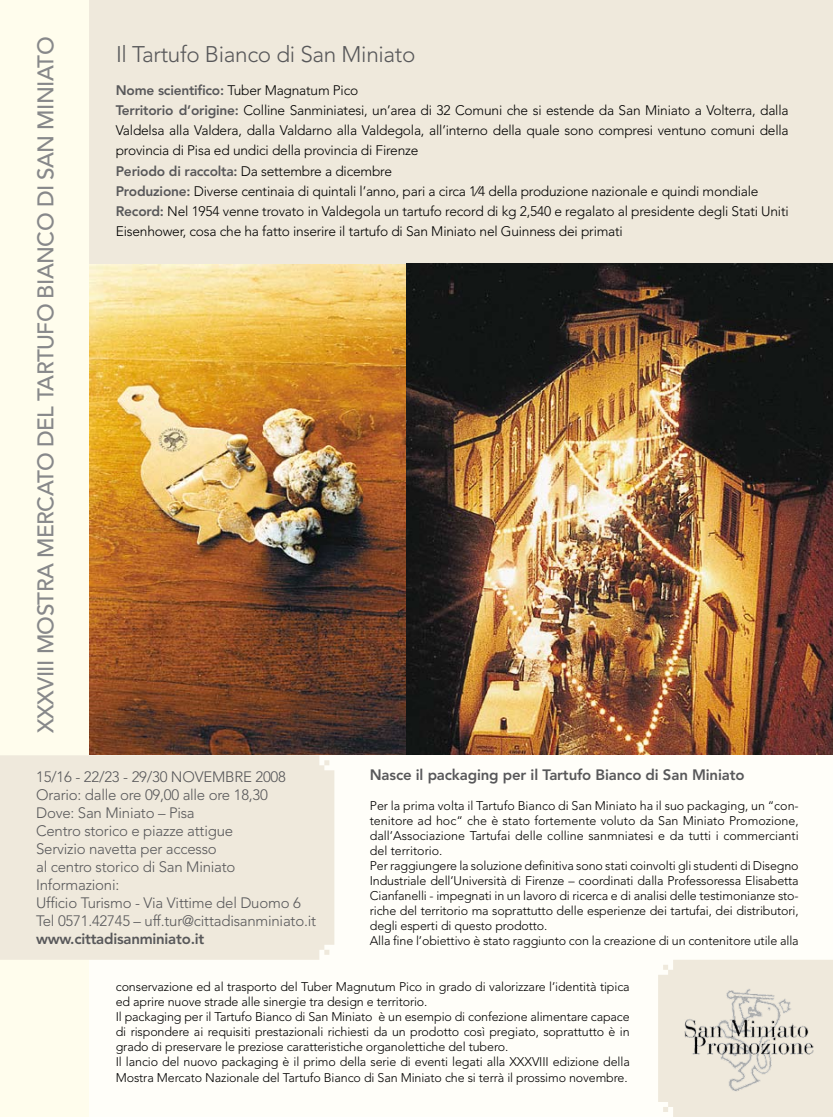
<style>
.page{position:relative;width:833px;height:1117px;background:#fff}
.page>*{position:absolute;margin:0;border:0;box-sizing:border-box;transform-origin:0 0}
.t1{font:500 22.5px "Avenir";letter-spacing:-.025em;color:#87888a}
.t2{font:300 22.5px "Avenir LT";letter-spacing:-.015em;color:#58585a}
.t3{font:300 15px/18px "Avenir LT";letter-spacing:-.015em;color:#58585a}
.t4{font:800 15px "Avenir LT";letter-spacing:-.01em;color:#58585a}
.t5{font:300 13.75px/20px "Avenir LT";letter-spacing:-.015em;color:#000}
.t6{font:300 12.5px/15px "Avenir LT";letter-spacing:-.01em;color:#000}
.s1{font-weight:800;color:#58585a}
</style>
<div class="page">
<div style="left:0;top:689px;width:833px;height:427px;background:#fffef9"></div>
<div style="left:0;top:0;width:833px;height:265px;background:#efe9dc"></div>
<img style="left:89px;top:263px;width:744px;height:491px">
<div style="left:0;top:0;width:89px;height:1116px;background:#fffded"></div>
<div style="left:0;top:755px;width:334px;height:204px;background:#efe9dc"></div>
<div style="left:658px;top:960px;width:175px;height:156px;background:#efe9dc"></div>
<img style="left:679px;top:984px;width:138px;height:108px">
<h1 class="t1" style="left:33px;top:732px;width:697px;rotate:-90deg">XXXVIII MOSTRA MERCATO DEL TARTUFO BIANCO DI SAN MINIATO</h1>
<p class="t3" style="left:36px;top:768px;width:281px">15/16 - 22/23 - 29/30 NOVEMBRE 2008<br>Orario: dalle ore 09,00 alle ore 18,30<br>Dove: San Miniato – Pisa<br>Centro storico e piazze attigue<br>Servizio navetta per accesso<br>al centro storico di San Miniato<br>Informazioni:<br>Ufficio Turismo - Via Vittime del Duomo 6<br>Tel 0571.42745 – uff.tur@cittadisanminiato.it</p>
<p class="t4" style="left:36px;top:930px;width:170px">www.cittadisanminiato.it</p>
<h1 class="t2" style="left:116px;top:41px;width:301px">Il Tartufo Bianco di San Miniato</h1>
<p class="t5" style="left:116px;top:81px;width:674px"><span class="s1">Nome scientifico:</span> Tuber Magnatum Pico<br><span class="s1">Territorio d’origine:</span> Colline Sanminiatesi, un’area di 32 Comuni che si estende da San Miniato a Volterra, dalla Valdelsa alla Valdera, dalla Valdarno alla Valdegola, all’interno della quale sono compresi ventuno comuni della provincia di Pisa ed undici della provincia di Firenze<br><span class="s1">Periodo di raccolta:</span> Da settembre a dicembre<br><span class="s1">Produzione:</span> Diverse centinaia di quintali l’anno, pari a circa 1⁄4 della produzione nazionale e quindi mondiale <span class="s1">Record:</span> Nel 1954 venne trovato in Valdegola un tartufo record di kg 2,540 e regalato al presidente degli Stati Uniti Eisenhower, cosa che ha fatto inserire il tartufo di San Miniato nel Guinness dei primati</p>
<p class="t4" style="left:370px;top:765px;width:376px">Nasce il packaging per il Tartufo Bianco di San Miniato</p>
<p class="t6" style="left:370px;top:798px;width:430px">Per la prima volta il Tartufo Bianco di San Miniato ha il suo packaging, un “con&shy;tenitore ad hoc“ che è stato fortemente voluto da San Miniato Promozione, dall’Associazione Tartufai delle colline sanmniatesi e da tutti i commercianti del territorio.<br>Per raggiungere la soluzione definitiva sono stati coinvolti gli studenti di Disegno Industriale dell’Università di Firenze – coordinati dalla Professoressa Elisabetta Cianfanelli - impegnati in un lavoro di ricerca e di analisi delle testimonianze sto&shy;riche del territorio ma soprattutto delle esperienze dei tartufai, dei distributori, degli esperti di questo prodotto.<br>Alla fine l’obiettivo è stato raggiunto con la creazione di un contenitore utile alla</p>
<p class="t6" style="left:116px;top:979px;width:515px">conservazione ed al trasporto del Tuber Magnutum Pico in grado di valorizzare l’identità tipica ed aprire nuove strade alle sinergie tra design e territorio.<br>Il packaging per il Tartufo Bianco di San Miniato è un esempio di confezione alimentare capace di rispondere ai requisiti prestazionali richiesti da un prodotto così pregiato, soprattutto è in grado di preservare le preziose caratteristiche organolettiche del tubero.<br>Il lancio del nuovo packaging è il primo della serie di eventi legati alla XXXVIII edizione della Mostra Mercato Nazionale del Tartufo Bianco di San Miniato che si terrà il prossimo novembre.</p>
</div>
